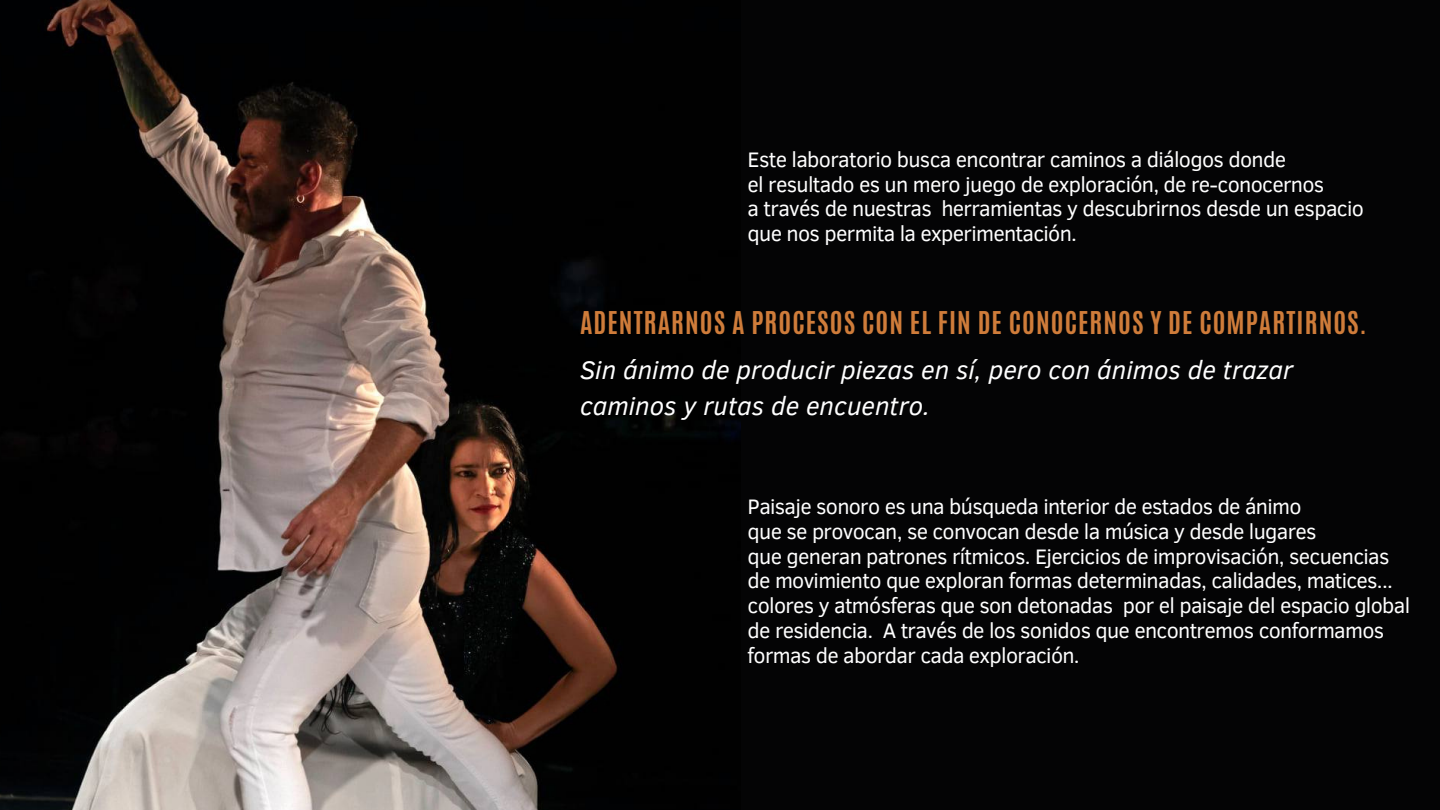
<style>
.page{position:relative;width:1440px;height:810px;background:#040405}
.page>*{position:absolute;margin:0;border:0;box-sizing:border-box;transform-origin:0 0}
.t1{font:700 26.2px "Antonio";letter-spacing:.04em;color:#cf7c3a}
.t2{font:italic 26.1px/35.9px "Clear Sans";color:#fff}
.t3{font:21.5px/24.8px "Clear Sans";letter-spacing:-.03em;color:#fff}
</style>
<div class="page">
<img style="left:0;top:0;width:741px;height:810px">
<p class="t3" style="left:748px;top:146px;width:540px">Este laboratorio busca encontrar caminos a diálogos donde</p>
<p class="t3" style="left:748px;top:171px;width:578px">el resultado es un mero juego de exploración, de re-conocernos</p>
<p class="t3" style="left:748px;top:195px;width:618px">a través de nuestras herramientas y descubrirnos desde un espacio que nos permita la experimentación.</p>
<p class="t1" style="left:580px;top:304px;width:788px">ADENTRARNOS A PROCESOS CON EL FIN DE CONOCERNOS Y DE COMPARTIRNOS.</p>
<p class="t2" style="left:580px;top:351px;width:715px">Sin ánimo de producir piezas en sí, pero con ánimos de trazar caminos y rutas de encuentro.</p>
<p class="t3" style="left:748px;top:493px;width:555px">Paisaje sonoro es una búsqueda interior de estados de ánimo</p>
<p class="t3" style="left:748px;top:518px;width:570px">que se provocan, se convocan desde la música y desde lugares</p>
<p class="t3" style="left:748px;top:543px;width:664px">que generan patrones rítmicos. Ejercicios de improvisación, secuencias de movimiento que exploran formas determinadas, calidades, matices... colores y atmósferas que son detonadas por el paisaje del espacio global de residencia. A través de los sonidos que encontremos conformamos formas de abordar cada exploración.</p>
</div>
